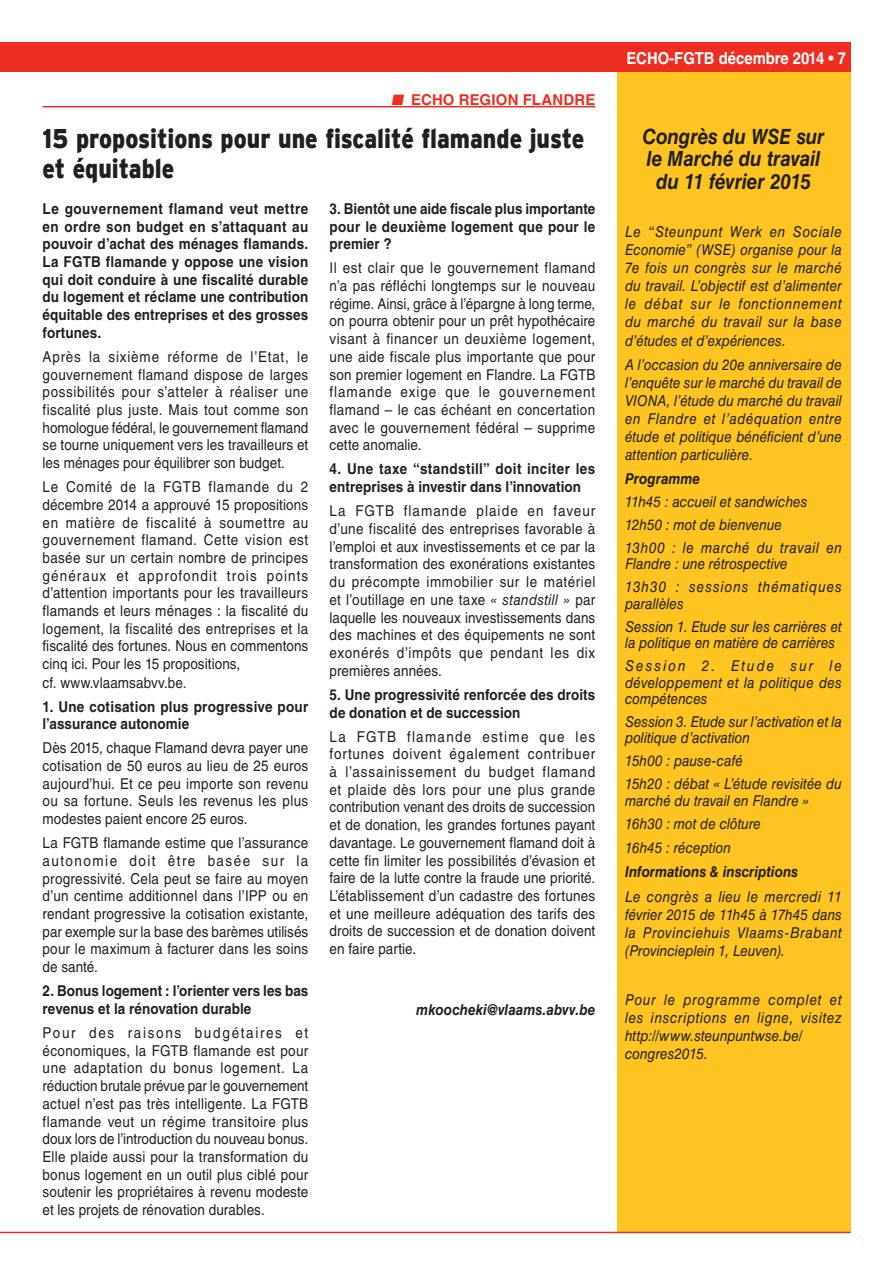
<style>
.page{position:relative;width:893px;height:1263px;background:#fff}
.page>*{position:absolute;margin:0;border:0;box-sizing:border-box;transform-origin:0 0}
.TITEL_18_20{font:900 27px/30px "Interstate";color:#231f20;scale:.85 1}
.KADERTEKST_10_12{font:italic 700 21px/22.5px "Helvetica LT Std";letter-spacing:-.005em;color:#231f20;text-align:center;scale:.9 1}
.t1{font:700 16.5px "Helvetica LT Std";color:#fff;scale:.9 1}
.BODY_ECHO_10_12{font:15px/17.7px "Helvetica LT Std";letter-spacing:.005em;color:#231f20;text-align:justify;scale:.9 1}
.KADERTEKST_10_12-2{font:italic 15px/18px "Helvetica LT Std";letter-spacing:.005em;color:#231f20;text-align:justify;scale:.9 1}
.BODY_ECHO_10_12-2{font:700 15px/17.7px "Helvetica LT Std";letter-spacing:.01em;color:#231f20;scale:.9 1}
.KADERTEKST_10_12-3{font:italic 15px/18px "Helvetica LT Std";letter-spacing:.045em;color:#231f20;scale:.9 1}
.KADERTEKST_10_12-4{font:italic 15px/16.5px "Helvetica LT Std";letter-spacing:.07em;color:#231f20;scale:.9 1}
.KADERTEKST_10_12-5{font:italic 700 15px "Helvetica LT Std";color:#231f20;scale:.9 1}
.BODY_ECHO_10_12-3{font:italic 700 15px "Helvetica LT Std";color:#231f20;scale:.9 1}
.t2{font:700 15px "Helvetica LT Std";letter-spacing:.01em;color:#ee2e22}
.s1{font-style:italic}
</style>
<div class="page">
<div style="left:0;top:43px;width:850px;height:29px;background:#ee2e22"></div>
<div style="left:617px;top:72px;width:233px;height:1161px;background:#fec422"></div>
<hr style="left:0;top:1232px;width:850px;height:1px;background:#ee2e22">
<hr style="left:43px;top:106px;width:552px;height:1px;background:#ee2e22">
<p class="t2" style="left:391px;top:90px;width:206px">■ ECHO REGION FLANDRE</p>
<p class="TITEL_18_20" style="left:43px;top:123px;width:639px">15 propositions pour une fiscalité flamande juste et équitable</p>
<p class="BODY_ECHO_10_12-2" style="left:43px;top:199px;width:297px;text-align:justify">Le gouvernement flamand veut mettre en ordre son budget en s’attaquant au pouvoir d’achat des ménages flamands.<br>La FGTB flamande y oppose une vision qui doit conduire à une fiscalité durable du logement et réclame une contribution équitable des entreprises et des grosses fortunes.</p>
<p class="BODY_ECHO_10_12" style="left:43px;top:348px;width:297px">Après la sixième réforme de l’Etat, le gouvernement flamand dispose de larges possibilités pour s’atteler à réaliser une fiscalité plus juste. Mais tout comme son homologue fédéral, le gouvernement flamand se tourne uniquement vers les travailleurs et les ménages pour équilibrer son budget.</p>
<p class="BODY_ECHO_10_12" style="left:43px;top:478px;width:297px">Le Comité de la FGTB flamande du 2 décembre 2014 a approuvé 15 propositions en matière de fiscalité à soumettre au gouvernement flamand. Cette vision est basée sur un certain nombre de principes généraux et approfondit trois points d’attention importants pour les travailleurs flamands et leurs ménages : la fiscalité du logement, la fiscalité des entreprises et la fiscalité des fortunes. Nous en commentons cinq ici. Pour les 15 propositions,</p>
<p class="BODY_ECHO_10_12" style="left:43px;top:673px;width:162px">cf. www.vlaamsabvv.be.</p>
<p class="BODY_ECHO_10_12-2" style="left:43px;top:697px;width:297px">1. Une cotisation plus progressive pour l’assurance autonomie</p>
<p class="BODY_ECHO_10_12" style="left:43px;top:739px;width:297px">Dès 2015, chaque Flamand devra payer une cotisation de 50 euros au lieu de 25 euros aujourd’hui. Et ce peu importe son revenu ou sa fortune. Seuls les revenus les plus modestes paient encore 25 euros.</p>
<p class="BODY_ECHO_10_12" style="left:43px;top:834px;width:297px">La FGTB flamande estime que l’assurance autonomie doit être basée sur la progressivité. Cela peut se faire au moyen d’un centime additionnel dans l’IPP ou en rendant progressive la cotisation existante, par exemple sur la base des barèmes utilisés pour le maximum à facturer dans les soins de santé.</p>
<p class="BODY_ECHO_10_12-2" style="left:43px;top:982px;width:297px">2. Bonus logement : l’orienter vers les bas revenus et la rénovation durable</p>
<p class="BODY_ECHO_10_12" style="left:43px;top:1024px;width:297px">Pour des raisons budgétaires et économiques, la FGTB flamande est pour une adaptation du bonus logement. La réduction brutale prévue par le gouvernement actuel n’est pas très intelligente. La FGTB flamande veut un régime transitoire plus doux lors de l’introduction du nouveau bonus.<br>Elle plaide aussi pour la transformation du bonus logement en un outil plus ciblé pour soutenir les propriétaires à revenu modeste et les projets de rénovation durables.</p>
<p class="BODY_ECHO_10_12-2" style="left:330px;top:199px;width:297px;text-align:justify">3. Bientôt une aide fiscale plus importante pour le deuxième logement que pour le premier ?</p>
<p class="BODY_ECHO_10_12" style="left:330px;top:259px;width:297px">Il est clair que le gouvernement flamand n’a pas réfléchi longtemps sur le nouveau régime. Ainsi, grâce à l’épargne à long terme, on pourra obtenir pour un prêt hypothécaire visant à financer un deuxième logement, une aide fiscale plus importante que pour son premier logement en Flandre. La FGTB flamande exige que le gouvernement flamand – le cas échéant en concertation avec le gouvernement fédéral – supprime cette anomalie.</p>
<p class="BODY_ECHO_10_12-2" style="left:330px;top:460px;width:297px">4. Une taxe “standstill” doit inciter les entreprises à investir dans l’innovation</p>
<p class="BODY_ECHO_10_12" style="left:330px;top:502px;width:297px">La FGTB flamande plaide en faveur d’une fiscalité des entreprises favorable à l’emploi et aux investissements et ce par la transformation des exonérations existantes du précompte immobilier sur le matériel et l’outillage en une taxe <span class="s1">« standstill »</span> par laquelle les nouveaux investissements dans des machines et des équipements ne sont exonérés d’impôts que pendant les dix premières années.</p>
<p class="BODY_ECHO_10_12-2" style="left:330px;top:685px;width:297px">5. Une progressivité renforcée des droits de donation et de succession</p>
<p class="BODY_ECHO_10_12" style="left:330px;top:727px;width:297px">La FGTB flamande estime que les fortunes doivent également contribuer à l’assainissement du budget flamand et plaide dès lors pour une plus grande contribution venant des droits de succession et de donation, les grandes fortunes payant davantage. Le gouvernement flamand doit à cette fin limiter les possibilités d’évasion et faire de la lutte contre la fraude une priorité.<br>L’établissement d’un cadastre des fortunes et une meilleure adéquation des tarifs des droits de succession et de donation doivent en faire partie.</p>
<p class="BODY_ECHO_10_12-3" style="left:416px;top:1001px;width:200px">mkoocheki@vlaams.abvv.be</p>
<p class="t1" style="left:626px;top:48px;width:246px">ECHO-FGTB décembre 2014 • 7</p>
<p class="KADERTEKST_10_12" style="left:642px;top:125px;width:204px">Congrès du WSE sur le Marché du travail du 11 février 2015</p>
<p class="KADERTEKST_10_12-2" style="left:625px;top:223px;width:242px">Le “Steunpunt Werk en Sociale Economie” (WSE) organise pour la 7e fois un congrès sur le marché du travail. L’objectif est d’alimenter le débat sur le fonctionnement du marché du travail sur la base d’études et d’expériences.</p>
<p class="KADERTEKST_10_12-2" style="left:625px;top:356px;width:242px">A l’occasion du 20e anniversaire de l’enquête sur le marché du travail de VIONA, l’étude du marché du travail en Flandre et l’adéquation entre étude et politique bénéficient d’une attention particulière.</p>
<p class="KADERTEKST_10_12-5" style="left:625px;top:470px;width:85px">Programme</p>
<p class="KADERTEKST_10_12-2" style="left:625px;top:493px;width:204px">11h45 : accueil et sandwiches</p>
<p class="KADERTEKST_10_12-2" style="left:625px;top:516px;width:176px">12h50 : mot de bienvenue</p>
<p class="KADERTEKST_10_12-2" style="left:625px;top:539px;width:242px;line-height:16.5px">13h00 : le marché du travail en<br>Flandre : une rétrospective</p>
<p class="KADERTEKST_10_12-4" style="left:625px;top:579px;width:242px">13h30 : sessions thématiques parallèles</p>
<p class="KADERTEKST_10_12-2" style="left:625px;top:618px;width:242px;line-height:16.5px">Session 1. Etude sur les carrières et la politique en matière de carrières</p>
<p class="KADERTEKST_10_12-2" style="left:625px;top:657px;width:242px;line-height:16.5px">Session 2. Etude sur le développement et la politique des compétences</p>
<p class="KADERTEKST_10_12-2" style="left:625px;top:713px;width:242px;line-height:16.5px">Session 3. Etude sur l’activation et la politique d’activation</p>
<p class="KADERTEKST_10_12-2" style="left:625px;top:752px;width:132px">15h00 : pause-café</p>
<p class="KADERTEKST_10_12-2" style="left:625px;top:776px;width:242px;line-height:16.5px">15h20 : débat « L’étude revisitée du marché du travail en Flandre »</p>
<p class="KADERTEKST_10_12-2" style="left:625px;top:814px;width:153px">16h30 : mot de clôture</p>
<p class="KADERTEKST_10_12-2" style="left:625px;top:839px;width:119px">16h45 : réception</p>
<p class="KADERTEKST_10_12-5" style="left:625px;top:863px;width:194px">Informations &amp; inscriptions</p>
<p class="KADERTEKST_10_12-2" style="left:625px;top:887px;width:242px">Le congrès a lieu le mercredi 11 février 2015 de 11h45 à 17h45 dans la Provinciehuis Vlaams-Brabant (Provincieplein 1, Leuven).</p>
<p class="KADERTEKST_10_12-3" style="left:625px;top:990px;width:242px">Pour le programme complet et les inscriptions en ligne, visitez http://www.steunpuntwse.be/ congres2015.</p>
</div>
